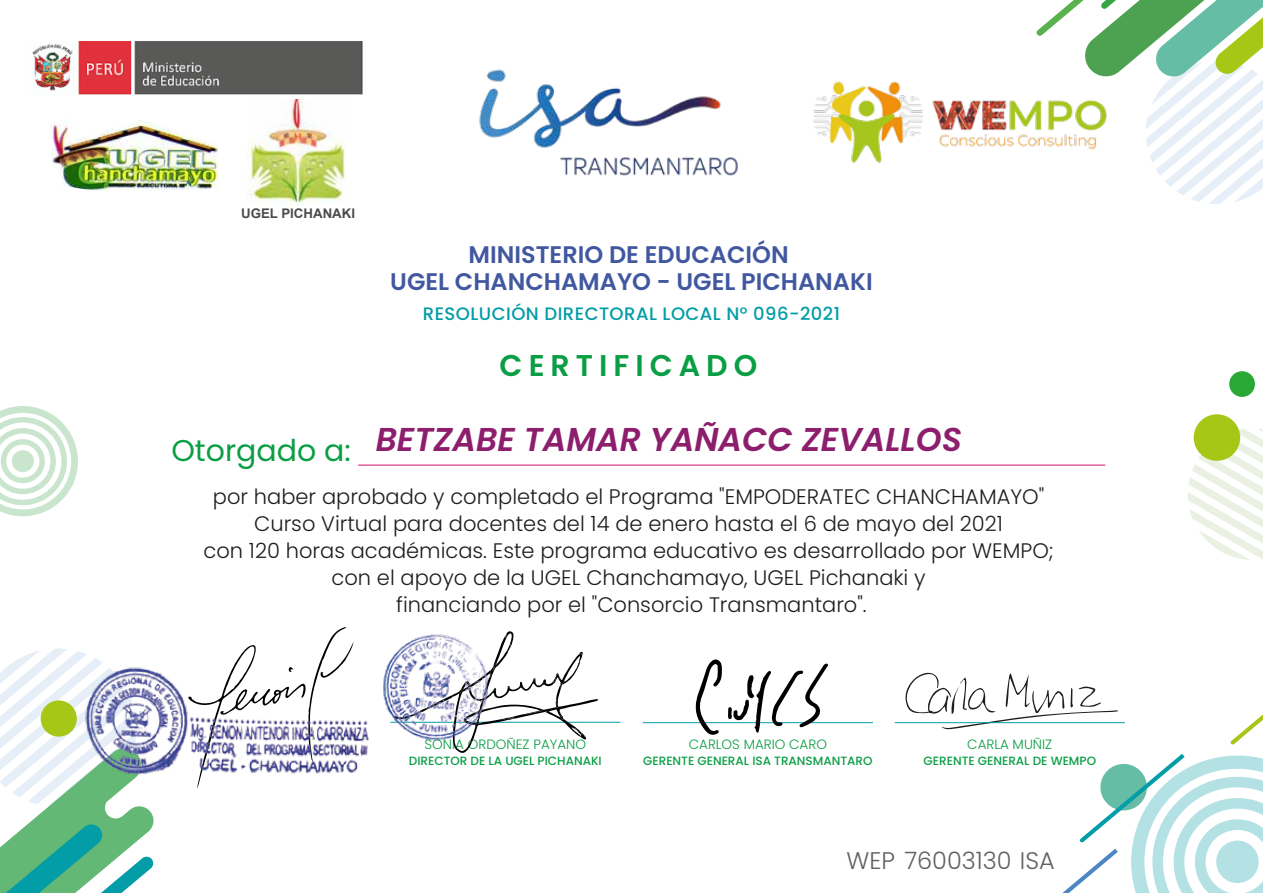
<style>
.page{position:relative;width:1263px;height:893px;background:#fff}
.page>*{position:absolute;margin:0;border:0;box-sizing:border-box;transform-origin:0 0}
.t1{font:italic 600 33px "Poppins";color:#8d1d6d}
.t2{font:600 30px "Poppins";letter-spacing:.2em;color:#0a9e44}
.t3{font:30px "Poppins";color:#0a9e44}
.t4{font:600 24px/27px "Poppins";color:#4158a1;text-align:center}
.t5{font:300 24px "Poppins";color:#616160}
.t6{font:300 21px/27px "Poppins";color:#1d1d1b;text-align:center}
.t7{font:500 18px "Poppins";letter-spacing:.025em;color:#039da7}
.t8{font:300 13.5px "Poppins";color:#0a9e44}
.t9{font:700 13.2px "Arial";color:#4a4b4c}
.t10{font:500 12px "Poppins";color:#0a9e44}
</style>
<div class="page">
<hr style="left:358px;top:464px;width:747px;height:2px;background:#e5448e">
<svg style="left:0;top:649px;width:154px;height:244px"></svg>
<svg style="left:1036px;top:0;width:227px;height:204px"></svg>
<div style="left:41px;top:700px;width:36px;height:37px;background:#a7c716;border-radius:50%"></div>
<svg style="left:1230px;top:714px;width:33px;height:31px"></svg>
<svg style="left:1062px;top:754px;width:201px;height:139px"></svg>
<svg style="left:1188px;top:428px;width:75px;height:132px"></svg>
<svg style="left:0;top:406px;width:78px;height:110px"></svg>
<div style="left:1194px;top:414px;width:46px;height:47px;background:#a7c716;border-radius:50%"></div>
<div style="left:1229px;top:371px;width:26px;height:26px;background:#29a737;border-radius:50%"></div>
<img style="left:813px;top:55px;width:309px;height:115px">
<img style="left:51px;top:120px;width:168px;height:70px">
<img style="left:248px;top:99px;width:98px;height:106px">
<img style="left:479px;top:69px;width:259px;height:107px">
<div style="left:291px;top:41px;width:72px;height:54px;background:#595958"></div>
<img style="left:32px;top:41px;width:259px;height:54px">
<svg style="left:904px;top:672px;width:214px;height:58px"></svg>
<hr style="left:895px;top:722px;width:230px;height:1px;background:#039da7">
<hr style="left:643px;top:722px;width:230px;height:1px;background:#039da7">
<hr style="left:390px;top:722px;width:230px;height:1px;background:#039da7">
<svg style="left:453px;top:631px;width:145px;height:122px"></svg>
<svg style="left:239px;top:627px;width:114px;height:30px"></svg>
<img style="left:76px;top:657px;width:293px;height:136px">
<img style="left:383px;top:631px;width:109px;height:114px">
<svg style="left:694px;top:659px;width:28px;height:76px"></svg>
<svg style="left:728px;top:663px;width:100px;height:70px"></svg>
<p class="t9" style="left:241px;top:204px;width:115px">UGEL PICHANAKI</p>
<p class="t4" style="left:390px;top:241px;width:484px">MINISTERIO DE EDUCACIÓN<br>UGEL CHANCHAMAYO - UGEL PICHANAKI</p>
<p class="t7" style="left:423px;top:303px;width:419px">RESOLUCIÓN DIRECTORAL LOCAL N° 096-2021</p>
<h2 class="t2" style="left:500px;top:348px;width:259px">CERTIFICADO</h2>
<h1 class="t1" style="left:376px;top:420px;width:588px">BETZABE TAMAR YAÑACC ZEVALLOS</h1>
<h2 class="t3" style="left:171px;top:433px;width:181px">Otorgado a:</h2>
<p class="t6" style="left:204px;top:483px;width:852px">por haber aprobado y completado el Programa "EMPODERATEC CHANCHAMAYO" Curso Virtual para docentes del 14 de enero hasta el 6 de mayo del 2021<br>con 120 horas académicas. Este programa educativo es desarrollado por WEMPO; con el apoyo de la UGEL Chanchamayo, UGEL Pichanaki y<br>financiando por el "Consorcio Transmantaro".</p>
<p class="t8" style="left:425px;top:736px;width:163px">SONIA ORDOÑEZ PAYANO</p>
<p class="t10" style="left:409px;top:754px;width:194px">DIRECTOR DE LA UGEL PICHANAKI</p>
<p class="t8" style="left:689px;top:736px;width:140px">CARLOS MARIO CARO</p>
<p class="t10" style="left:643px;top:754px;width:231px">GERENTE GENERAL ISA TRANSMANTARO</p>
<p class="t8" style="left:967px;top:736px;width:87px">CARLA MUÑIZ</p>
<p class="t10" style="left:923px;top:754px;width:174px">GERENTE GENERAL DE WEMPO</p>
<p class="t5" style="left:846px;top:847px;width:210px">WEP 76003130 ISA</p>
</div>
